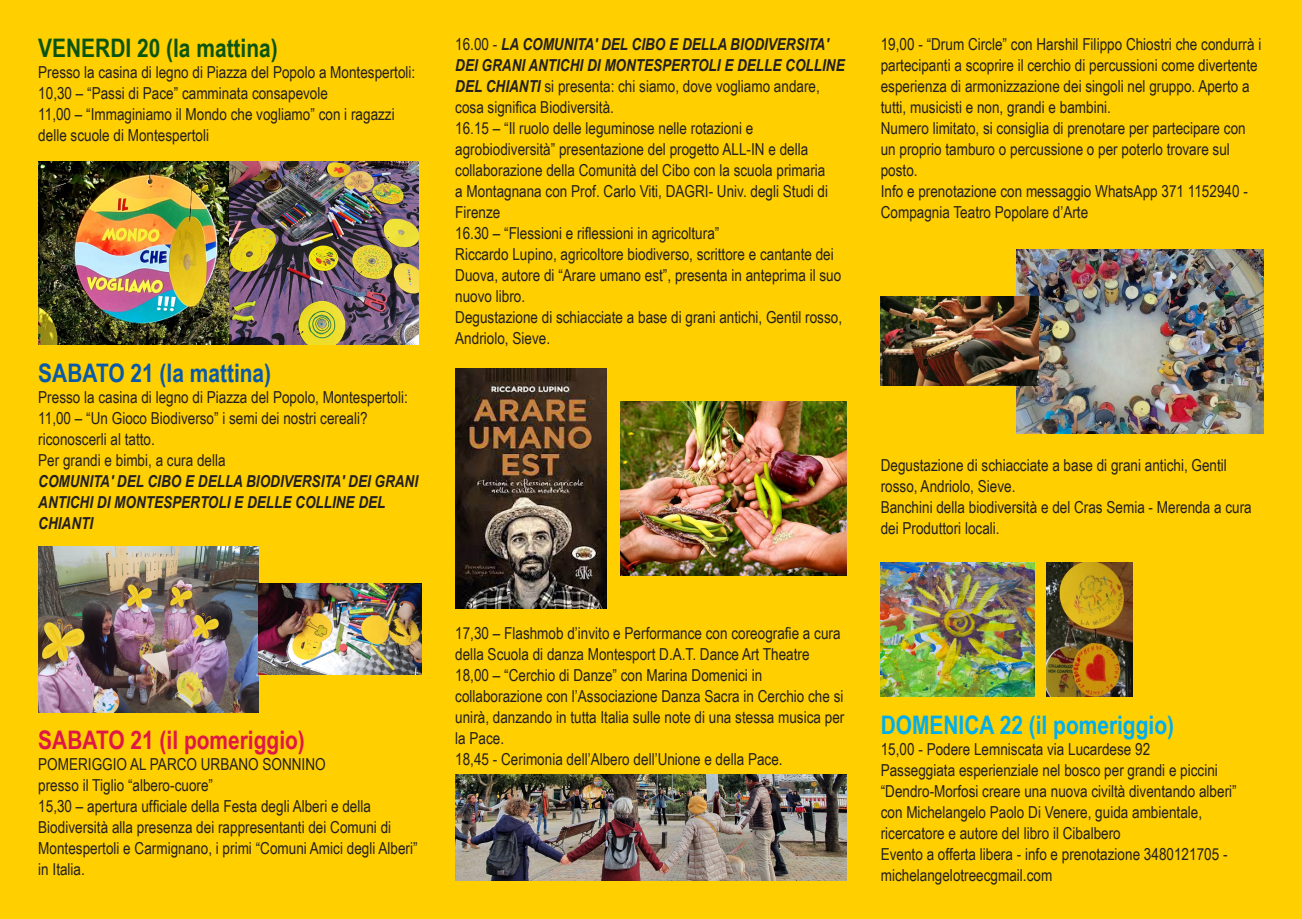
<style>
.page{position:relative;width:1302px;height:919px;background:#fff}
.page>*{position:absolute;margin:0;border:0;box-sizing:border-box;transform-origin:0 0}
.t1{font:700 25.5px "Arial Narrow";color:#00aeef}
.t2{font:700 25.5px "Arial Narrow";color:#de1747}
.t3{font:700 25.5px "Arial Narrow";color:#0a5412}
.t4{font:700 25.5px "Arial Narrow";color:#0a59a8}
.t5{font:16.5px/21px "Arial Narrow";color:#231f20}
.t6{font:italic 700 16.5px/21px "Arial Narrow";color:#231f20}
.s1{font-weight:400;font-style:normal}
</style>
<div class="page">
<div style="left:0;top:0;width:872px;height:918px;background:#ffcf00"></div>
<div style="left:863px;top:0;width:438px;height:918px;background:#ffcf00"></div>
<img style="left:455px;top:368px;width:151px;height:240px">
<img style="left:1016px;top:249px;width:247px;height:184px">
<img style="left:38px;top:546px;width:221px;height:166px">
<img style="left:38px;top:161px;width:192px;height:183px">
<img style="left:455px;top:774px;width:391px;height:106px">
<img style="left:880px;top:562px;width:154px;height:134px">
<img style="left:620px;top:402px;width:226px;height:173px">
<img style="left:880px;top:297px;width:158px;height:89px">
<img style="left:230px;top:161px;width:189px;height:183px">
<img style="left:259px;top:583px;width:162px;height:92px">
<img style="left:1046px;top:562px;width:86px;height:134px">
<p class="t3" style="left:38px;top:29px;width:241px">VENERDI 20 (la mattina)</p>
<p class="t5" style="left:38px;top:61px;width:378px">Presso la casina di legno di Piazza del Popolo a Montespertoli:</p>
<p class="t5" style="left:38px;top:82px;width:291px">10,30 – “Passi di Pace” camminata consapevole</p>
<p class="t5" style="left:38px;top:103px;width:358px">11,00 – “Immaginiamo il Mondo che vogliamo” con i ragazzi delle scuole di Montespertoli</p>
<p class="t4" style="left:38px;top:353px;width:234px">SABATO 21 (la mattina)</p>
<p class="t5" style="left:38px;top:386px;width:371px">Presso la casina di legno di Piazza del Popolo, Montespertoli:</p>
<p class="t5" style="left:38px;top:407px;width:331px">11,00 – “Un Gioco Biodiverso” i semi dei nostri cereali? riconoscerli al tatto.</p>
<p class="t5" style="left:38px;top:449px;width:189px">Per grandi e bimbi, a cura della</p>
<p class="t6" style="left:38px;top:469px;width:381px">COMUNITA' DEL CIBO E DELLA BIODIVERSITA' DEI GRANI<br>ANTICHI DI MONTESPERTOLI E DELLE COLLINE DEL<br>CHIANTI</p>
<p class="t6" style="left:455px;top:33px;width:391px"><span class="s1">16.00 -</span> LA COMUNITA' DEL CIBO E DELLA BIODIVERSITA' DEI GRANI ANTICHI DI MONTESPERTOLI E DELLE COLLINE DEL CHIANTI <span class="s1">si presenta: chi siamo, dove vogliamo andare, cosa significa Biodiversità.</span></p>
<p class="t5" style="left:455px;top:117px;width:374px">16.15 – “Il ruolo delle leguminose nelle rotazioni e agrobiodiversità” presentazione del progetto ALL-IN e della collaborazione della Comunità del Cibo con la scuola primaria a Montagnana con Prof. Carlo Viti, DAGRI- Univ. degli Studi di Firenze</p>
<p class="t5" style="left:455px;top:222px;width:265px">16.30 – “Flessioni e riflessioni in agricoltura”</p>
<p class="t5" style="left:455px;top:243px;width:387px">Riccardo Lupino, agricoltore biodiverso, scrittore e cantante dei<br>Duova, autore di “Arare umano est”, presenta in anteprima il suo nuovo libro.</p>
<p class="t5" style="left:455px;top:306px;width:388px">Degustazione di schiacciate a base di grani antichi, Gentil rosso,<br>Andriolo, Sieve.</p>
<p class="t5" style="left:880px;top:33px;width:382px">19,00 - “Drum Circle” con Harshil Filippo Chiostri che condurrà i partecipanti a scoprire il cerchio di percussioni come divertente esperienza di armonizzazione dei singoli nel gruppo. Aperto a tutti, musicisti e non, grandi e bambini.</p>
<p class="t5" style="left:880px;top:117px;width:366px">Numero limitato, si consiglia di prenotare per partecipare con un proprio tamburo o percussione o per poterlo trovare sul posto.</p>
<p class="t5" style="left:880px;top:180px;width:368px">Info e prenotazione con messaggio WhatsApp 371 1152940 -<br>Compagnia Teatro Popolare d’Arte</p>
<p class="t5" style="left:880px;top:453px;width:347px">Degustazione di schiacciate a base di grani antichi, Gentil rosso, Andriolo, Sieve.</p>
<p class="t5" style="left:880px;top:495px;width:372px">Banchini della biodiversità e del Cras Semia - Merenda a cura dei Produttori locali.</p>
<p class="t2" style="left:38px;top:720px;width:268px">SABATO 21 (il pomeriggio)</p>
<p class="t5" style="left:38px;top:752px;width:289px">POMERIGGIO AL PARCO URBANO SONNINO</p>
<p class="t5" style="left:38px;top:773px;width:176px">presso il Tiglio “albero-cuore”</p>
<p class="t5" style="left:38px;top:794px;width:381px">15,30 – apertura ufficiale della Festa degli Alberi e della Biodiversità alla presenza dei rappresentanti dei Comuni di Montespertoli e Carmignano, i primi “Comuni Amici degli Alberi” in Italia.</p>
<p class="t5" style="left:455px;top:621px;width:387px">17,30 – Flashmob d’invito e Performance con coreografie a cura della Scuola di danza Montesport D.A.T. Dance Art Theatre</p>
<p class="t5" style="left:455px;top:663px;width:390px">18,00 – “Cerchio di Danze” con Marina Domenici in collaborazione con l’Associazione Danza Sacra in Cerchio che si unirà, danzando in tutta Italia sulle note di una stessa musica per la Pace.</p>
<p class="t5" style="left:455px;top:747px;width:329px">18,45 - Cerimonia dell’Albero dell’Unione e della Pace.</p>
<p class="t1" style="left:880px;top:705px;width:295px">DOMENICA 22 (il pomeriggio)</p>
<p class="t5" style="left:880px;top:737px;width:271px">15,00 - Podere Lemniscata via Lucardese 92</p>
<p class="t5" style="left:880px;top:758px;width:338px">Passeggiata esperienziale nel bosco per grandi e piccini</p>
<p class="t5" style="left:880px;top:779px;width:357px">“Dendro-Morfosi creare una nuova civiltà diventando alberi”</p>
<p class="t5" style="left:880px;top:800px;width:323px">con Michelangelo Paolo Di Venere, guida ambientale, ricercatore e autore del libro il Cibalbero</p>
<p class="t5" style="left:880px;top:842px;width:348px">Evento a offerta libera - info e prenotazione 3480121705 - michelangelotreecgmail.com</p>
</div>
